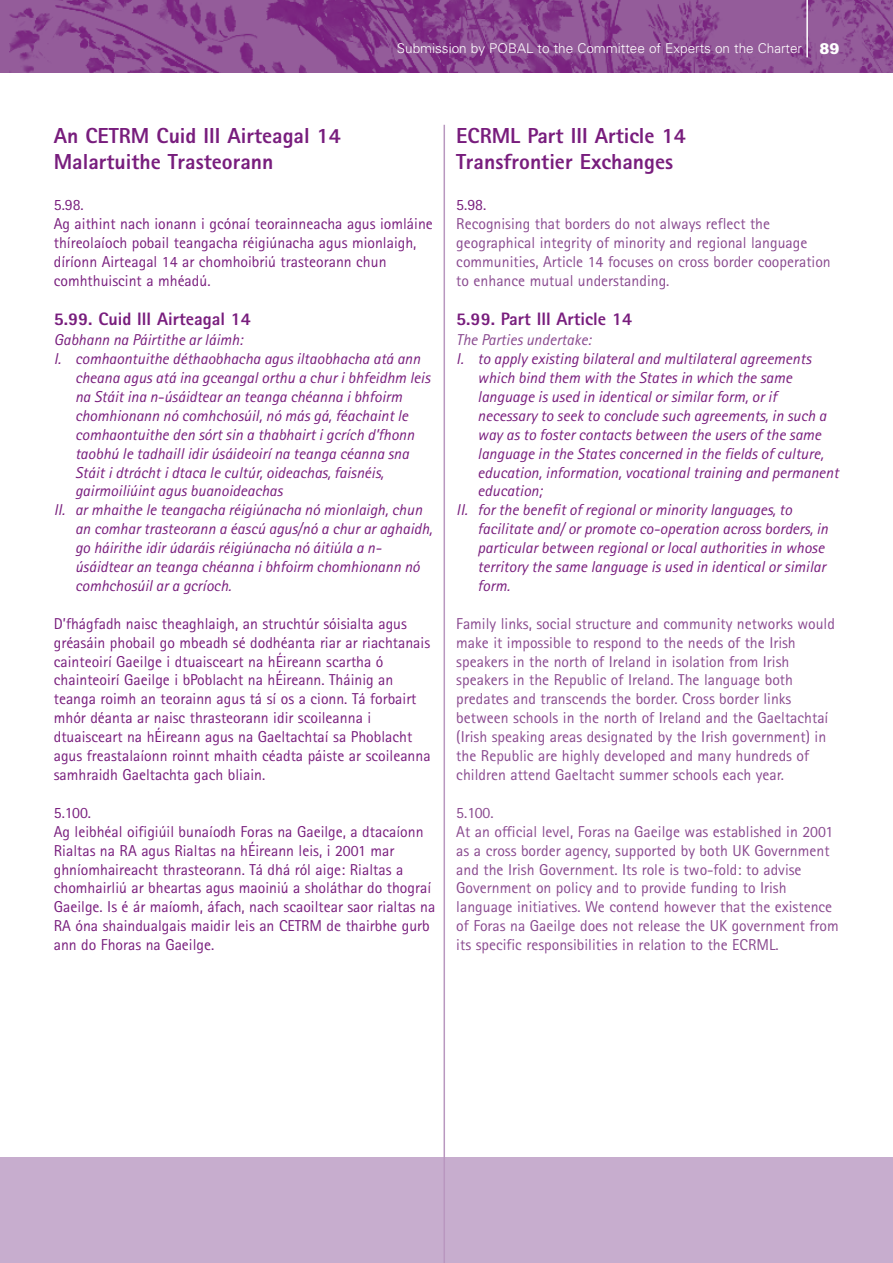
<style>
.page{position:relative;width:893px;height:1263px;background:#fff}
.page>*{position:absolute;margin:0;border:0;box-sizing:border-box;transform-origin:0 0}
.t1{font:800 21.75px/26.1px "Rotis Sans Serif";color:#781d7d}
.t2{font:800 18px "Rotis Sans Serif";color:#781d7d}
.t3{font:italic 15.75px "Rotis Sans Serif";color:#781d7d}
.t4{font:15.75px/18.9px "Rotis Sans Serif";color:#89498f}
.t5{font:15.75px/18.9px "Rotis Sans Serif";color:#781d7d}
.t6{font:italic 15.75px "Rotis Sans Serif";color:#89498f}
.t7{font:900 15px "Arial";color:#fff}
.t8{font:300 13.5px "Univers";color:#fff}
</style>
<div class="page">
<div style="left:0;top:1157px;width:893px;height:106px;background:#c7adce"></div>
<img style="left:9px;top:0;width:884px;height:73px">
<hr style="left:806px;top:0;width:2px;height:57px;background:#fff">
<hr style="left:444px;top:125px;width:1px;height:1138px;background:#b997bf">
<p class="t8" style="left:397px;top:43px;width:407px">Submission by POBAL to the Committee of Experts on the Charter</p>
<p class="t7" style="left:819px;top:43px;width:22px">89</p>
<h1 class="t1" style="left:54px;top:125px;width:289px">An CETRM Cuid III Airteagal 14<br>Malartuithe Trasteorann</h1>
<p class="t5" style="left:54px;top:196px;width:381px">5.98.<br>Ag aithint nach ionann i gcónaí teorainneacha agus iomláine thíreolaíoch pobail teangacha réigiúnacha agus mionlaigh, díríonn Airteagal 14 ar chomhoibriú trasteorann chun comhthuiscint a mhéadú.</p>
<p class="t2" style="left:54px;top:312px;width:199px">5.99. Cuid III Airteagal 14</p>
<p class="t3" style="left:54px;top:334px;width:190px">Gabhann na Páirtithe ar láimh:</p>
<p class="t3" style="left:54px;top:353px;width:368px">I. comhaontuithe déthaobhacha agus iltaobhacha atá ann</p>
<p class="t3" style="left:75px;top:372px;width:357px">cheana agus atá ina gceangal orthu a chur i bhfeidhm leis</p>
<p class="t3" style="left:75px;top:391px;width:329px">na Stáit ina n-úsáidtear an teanga chéanna i bhfoirm</p>
<p class="t3" style="left:75px;top:410px;width:335px">chomhionann nó comhchosúil, nó más gá, féachaint le</p>
<p class="t3" style="left:75px;top:428px;width:341px">comhaontuithe den sórt sin a thabhairt i gcrích d’fhonn</p>
<p class="t3" style="left:75px;top:447px;width:336px">taobhú le tadhaill idir úsáideoirí na teanga céanna sna</p>
<p class="t3" style="left:75px;top:466px;width:310px">Stáit i dtrácht i dtaca le cultúr, oideachas, faisnéis,</p>
<p class="t3" style="left:75px;top:485px;width:209px">gairmoiliúint agus buanoideachas</p>
<p class="t3" style="left:54px;top:504px;width:370px">II. ar mhaithe le teangacha réigiúnacha nó mionlaigh, chun</p>
<p class="t3" style="left:75px;top:523px;width:359px">an comhar trasteorann a éascú agus/nó a chur ar aghaidh,</p>
<p class="t3" style="left:75px;top:542px;width:305px">go háirithe idir údaráis réigiúnacha nó áitiúla a n-</p>
<p class="t3" style="left:75px;top:561px;width:346px">úsáidtear an teanga chéanna i bhfoirm chomhionann nó</p>
<p class="t3" style="left:75px;top:580px;width:158px">comhchosúil ar a gcríoch.</p>
<p class="t5" style="left:54px;top:615px;width:378px">D’fhágfadh naisc theaghlaigh, an struchtúr sóisialta agus gréasáin phobail go mbeadh sé dodhéanta riar ar riachtanais cainteoirí Gaeilge i dtuaisceart na hÉireann scartha ó chainteoirí Gaeilge i bPoblacht na hÉireann. Tháinig an teanga roimh an teorainn agus tá sí os a cionn. Tá forbairt mhór déanta ar naisc thrasteorann idir scoileanna i dtuaisceart na hÉireann agus na Gaeltachtaí sa Phoblacht agus freastalaíonn roinnt mhaith céadta páiste ar scoileanna samhraidh Gaeltachta gach bliain.</p>
<p class="t5" style="left:54px;top:804px;width:383px">5.100.<br>Ag leibhéal oifigiúil bunaíodh Foras na Gaeilge, a dtacaíonn Rialtas na RA agus Rialtas na hÉireann leis, i 2001 mar ghníomhaireacht thrasteorann. Tá dhá ról aige: Rialtas a chomhairliú ar bheartas agus maoiniú a sholáthar do thograí Gaeilge. Is é ár maíomh, áfach, nach scaoiltear saor rialtas na RA óna shaindualgais maidir leis an CETRM de thairbhe gurb ann do Fhoras na Gaeilge.</p>
<h1 class="t1" style="left:456px;top:125px;width:231px">ECRML Part III Article 14<br>Transfrontier Exchanges</h1>
<p class="t5" style="left:456px;top:196px;width:32px">5.98.</p>
<p class="t4" style="left:456px;top:215px;width:376px">Recognising that borders do not always reflect the geographical integrity of minority and regional language communities, Article 14 focuses on cross border cooperation to enhance mutual understanding.</p>
<p class="t2" style="left:456px;top:312px;width:177px">5.99. Part III Article 14</p>
<p class="t6" style="left:456px;top:334px;width:136px">The Parties undertake:</p>
<p class="t3" style="left:456px;top:353px;width:356px">I. to apply existing bilateral and multilateral agreements</p>
<p class="t3" style="left:478px;top:372px;width:316px">which bind them with the States in which the same</p>
<p class="t3" style="left:478px;top:391px;width:301px">language is used in identical or similar form, or if</p>
<p class="t3" style="left:478px;top:410px;width:350px">necessary to seek to conclude such agreements, in such a</p>
<p class="t3" style="left:478px;top:428px;width:345px">way as to foster contacts between the users of the same</p>
<p class="t3" style="left:478px;top:447px;width:348px">language in the States concerned in the fields of culture,</p>
<p class="t3" style="left:478px;top:466px;width:363px">education, information, vocational training and permanent</p>
<p class="t3" style="left:478px;top:485px;width:66px">education;</p>
<p class="t3" style="left:456px;top:504px;width:337px">II. for the benefit of regional or minority languages, to</p>
<p class="t3" style="left:478px;top:523px;width:352px">facilitate and/ or promote co-operation across borders, in</p>
<p class="t3" style="left:478px;top:542px;width:348px">particular between regional or local authorities in whose</p>
<p class="t3" style="left:478px;top:561px;width:350px">territory the same language is used in identical or similar</p>
<p class="t3" style="left:478px;top:580px;width:34px">form.</p>
<p class="t4" style="left:456px;top:615px;width:380px">Family links, social structure and community networks would make it impossible to respond to the needs of the Irish speakers in the north of Ireland in isolation from Irish speakers in the Republic of Ireland. The language both predates and transcends the border. Cross border links between schools in the north of Ireland and the Gaeltachtaí (Irish speaking areas designated by the Irish government) in the Republic are highly developed and many hundreds of children attend Gaeltacht summer schools each year.</p>
<p class="t4" style="left:456px;top:804px;width:384px">5.100.<br>At an official level, Foras na Gaeilge was established in 2001 as a cross border agency, supported by both UK Government and the Irish Government. Its role is two-fold: to advise Government on policy and to provide funding to Irish language initiatives. We contend however that the existence of Foras na Gaeilge does not release the UK government from its specific responsibilities in relation to the ECRML.</p>
</div>
